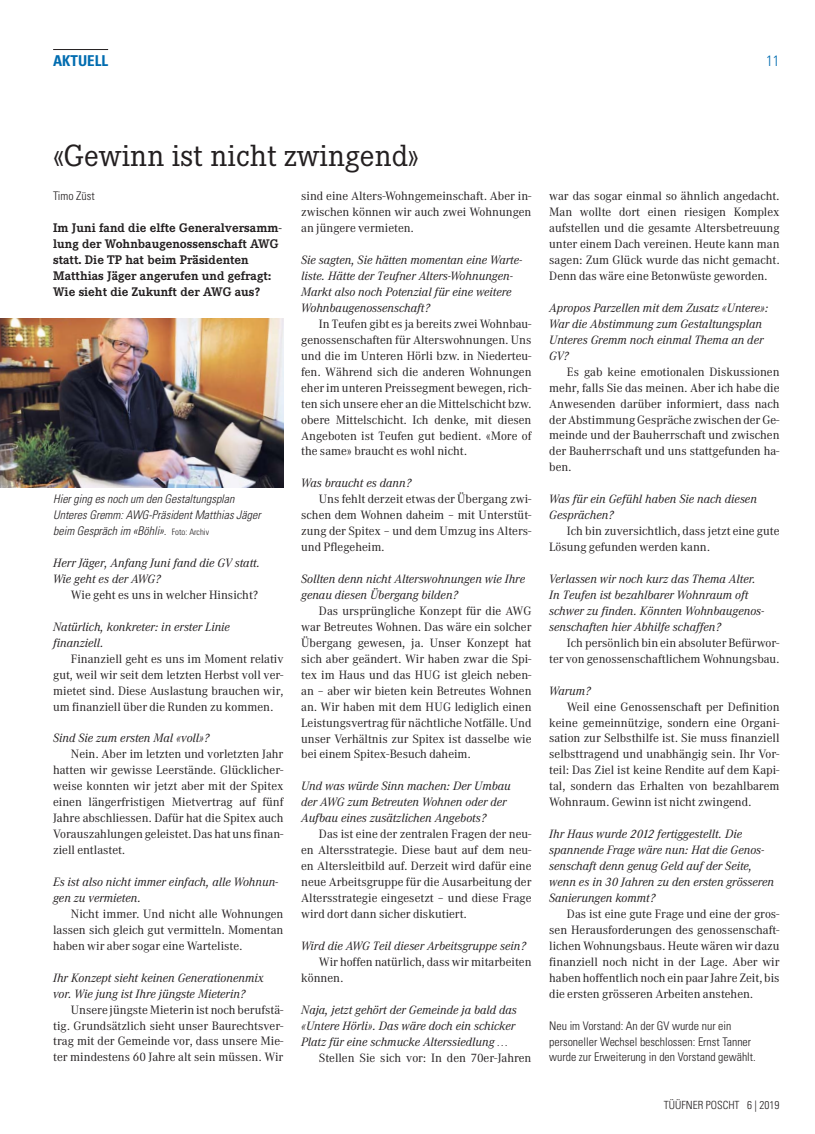
<style>
.page{position:relative;width:815px;height:1134px;background:#fff}
.page>*{position:absolute;margin:0;border:0;box-sizing:border-box;transform-origin:0 0}
.t1{font:30px "Corporate EBQ";color:#231f20}
.t2{font:700 condensed 15px "Univers LT Std";color:#006cb0}
.t3{font:300 condensed 15px "Univers LT Std";color:#006cb0}
.t4{font:700 12.25px/16px "Corporate EBQ";color:#231f20}
.t5{font:11.88px/16px "Corporate ABQ";color:#231f20;text-align:justify}
.t6{font:italic 11.88px/16px "Corporate ABQ";color:#231f20}
.t7{font:300 condensed 11.88px/16px "Univers LT Std";color:#231f20}
.t8{font:italic 300 condensed 11.88px/16px "Univers LT Std";color:#231f20}
.t9{font:300 condensed 11.25px "Univers LT Std";color:#231f20}
.s1{font-style:normal;font-size:8.75px}
</style>
<div class="page">
<hr style="left:53px;top:49px;width:55px;height:1px;background:#231f20">
<img style="left:0;top:319px;width:283px;height:168px">
<p class="t2" style="left:53px;top:53px;width:56px">AKTUELL</p>
<p class="t3" style="left:766px;top:53px;width:15px">11</p>
<h1 class="t1" style="left:53px;top:144px;width:367px">«Gewinn ist nicht zwingend»</h1>
<p class="t7" style="left:53px;top:189px;width:43px">Timo Züst</p>
<p class="t4" style="left:53px;top:221px;width:230px">Im Juni fand die elfte Generalversamm&shy;lung der Wohnbaugenossenschaft AWG statt. Die TP hat beim Präsidenten Matthias Jäger angerufen und gefragt:<br>Wie sieht die Zukunft der AWG aus?</p>
<p class="t5" style="left:301px;top:189px;width:232px">sind eine Alters-Wohngemeinschaft. Aber in&shy;zwischen können wir auch zwei Wohnungen an jüngere vermieten.</p>
<p class="t6" style="left:301px;top:253px;width:222px">Sie sagten, Sie hätten momentan eine Warte&shy;liste. Hätte der Teufner Alters-Wohnungen-Markt also noch Potenzial für eine weitere Wohnbaugenossenschaft?</p>
<p class="t5" style="left:301px;top:317px;width:232px;text-indent:18px">In Teufen gibt es ja bereits zwei Wohnbau&shy;genossenschaften für Alterswohnungen. Uns und die im Unteren Hörli bzw. in Niederteu&shy;fen. Während sich die anderen Wohnungen eher im unteren Preissegment bewegen, rich&shy;ten sich unsere eher an die Mittelschicht bzw. obere Mittelschicht. Ich denke, mit diesen Angeboten ist Teufen gut bedient. «More of the same» braucht es wohl nicht.</p>
<p class="t6" style="left:301px;top:476px;width:112px">Was braucht es dann?</p>
<p class="t5" style="left:301px;top:492px;width:232px;text-indent:18px">Uns fehlt derzeit etwas der Übergang zwi&shy;schen dem Wohnen daheim – mit Unterstüt&shy;zung der Spitex – und dem Umzug ins Alters&shy;und Pflegeheim.</p>
<p class="t6" style="left:301px;top:572px;width:225px">Sollten denn nicht Alterswohnungen wie Ihre genau diesen Übergang bilden?</p>
<p class="t5" style="left:301px;top:604px;width:232px;text-indent:18px">Das ursprüngliche Konzept für die AWG war Betreutes Wohnen. Das wäre ein solcher Übergang gewesen, ja. Unser Konzept hat sich aber geändert. Wir haben zwar die Spi&shy;tex im Haus und das HUG ist gleich neben&shy;an – aber wir bieten kein Betreutes Wohnen an. Wir haben mit dem HUG lediglich einen Leistungsvertrag für nächtliche Notfälle. Und unser Verhältnis zur Spitex ist dasselbe wie bei einem Spitex-Besuch daheim.</p>
<p class="t6" style="left:301px;top:779px;width:211px">Und was würde Sinn machen: Der Umbau der AWG zum Betreuten Wohnen oder der<br>Aufbau eines zusätzlichen Angebots?</p>
<p class="t5" style="left:301px;top:827px;width:232px;text-indent:18px">Das ist eine der zentralen Fragen der neu&shy;en Altersstrategie. Diese baut auf dem neu&shy;en Altersleitbild auf. Derzeit wird dafür eine neue Arbeitsgruppe für die Ausarbeitung der Altersstrategie eingesetzt – und diese Frage wird dort dann sicher diskutiert.</p>
<p class="t6" style="left:301px;top:939px;width:227px">Wird die AWG Teil dieser Arbeitsgruppe sein?</p>
<p class="t5" style="left:301px;top:955px;width:232px;text-indent:18px">Wir hoffen natürlich, dass wir mitarbeiten können.</p>
<p class="t6" style="left:301px;top:1003px;width:217px">Naja, jetzt gehört der Gemeinde ja bald das «Untere Hörli». Das wäre doch ein schicker<br>Platz für eine schmucke Alterssiedlung…</p>
<p class="t5" style="left:319px;top:1050px;width:214px">Stellen Sie sich vor: In den 70er-Jahren</p>
<p class="t8" style="left:53px;top:492px;width:209px">Hier ging es noch um den Gestaltungsplan<br>Unteres Gremm: AWG-Präsident Matthias Jäger beim Gespräch im «Böhli». <span class="s1">Foto: Archiv</span></p>
<p class="t6" style="left:53px;top:556px;width:209px">Herr Jäger, Anfang Juni fand die GV statt.<br>Wie geht es der AWG?</p>
<p class="t5" style="left:71px;top:588px;width:189px">Wie geht es uns in welcher Hinsicht?</p>
<p class="t6" style="left:53px;top:620px;width:178px">Natürlich, konkreter: in erster Linie finanziell.</p>
<p class="t5" style="left:53px;top:652px;width:232px;text-indent:18px">Finanziell geht es uns im Moment relativ gut, weil wir seit dem letzten Herbst voll ver&shy;mietet sind. Diese Auslastung brauchen wir, um finanziell über die Runden zu kommen.</p>
<p class="t6" style="left:53px;top:731px;width:158px">Sind Sie zum ersten Mal «voll»?</p>
<p class="t5" style="left:53px;top:747px;width:232px;text-indent:18px">Nein. Aber im letzten und vorletzten Jahr hatten wir gewisse Leerstände. Glücklicher&shy;weise konnten wir jetzt aber mit der Spitex einen längerfristigen Mietvertrag auf fünf Jahre abschliessen. Dafür hat die Spitex auch Vorauszahlungen geleistet. Das hat uns finan&shy;ziell entlastet.</p>
<p class="t6" style="left:53px;top:875px;width:227px">Es ist also nicht immer einfach, alle Wohnun&shy;gen zu vermieten.</p>
<p class="t5" style="left:53px;top:907px;width:232px;text-indent:18px">Nicht immer. Und nicht alle Wohnungen lassen sich gleich gut vermitteln. Momentan haben wir aber sogar eine Warteliste.</p>
<p class="t6" style="left:53px;top:971px;width:212px">Ihr Konzept sieht keinen Generationenmix vor. Wie jung ist Ihre jüngste Mieterin?</p>
<p class="t5" style="left:53px;top:1002px;width:232px;text-indent:18px">Unsere jüngste Mieterin ist noch berufstä&shy;tig. Grundsätzlich sieht unser Baurechtsver&shy;trag mit der Gemeinde vor, dass unsere Mie&shy;ter mindestens 60 Jahre alt sein müssen. Wir</p>
<p class="t5" style="left:549px;top:189px;width:232px">war das sogar einmal so ähnlich angedacht.<br>Man wollte dort einen riesigen Komplex aufstellen und die gesamte Altersbetreuung unter einem Dach vereinen. Heute kann man sagen: Zum Glück wurde das nicht gemacht.<br>Denn das wäre eine Betonwüste geworden.</p>
<p class="t6" style="left:549px;top:301px;width:221px">Apropos Parzellen mit dem Zusatz «Untere»:<br>War die Abstimmung zum Gestaltungsplan<br>Unteres Gremm noch einmal Thema an der<br>GV?</p>
<p class="t5" style="left:549px;top:365px;width:232px;text-indent:18px">Es gab keine emotionalen Diskussionen mehr, falls Sie das meinen. Aber ich habe die Anwesenden darüber informiert, dass nach der Abstimmung Gespräche zwischen der Ge&shy;meinde und der Bauherrschaft und zwischen der Bauherrschaft und uns stattgefunden ha&shy;ben.</p>
<p class="t6" style="left:549px;top:492px;width:209px">Was für ein Gefühl haben Sie nach diesen<br>Gesprächen?</p>
<p class="t5" style="left:549px;top:524px;width:232px;text-indent:18px">Ich bin zuversichtlich, dass jetzt eine gute<br>Lösung gefunden werden kann.</p>
<p class="t6" style="left:549px;top:572px;width:216px">Verlassen wir noch kurz das Thema Alter.<br>In Teufen ist bezahlbarer Wohnraum oft schwer zu finden. Könnten Wohnbaugenos&shy;senschaften hier Abhilfe schaffen?</p>
<p class="t5" style="left:549px;top:636px;width:232px;text-align:right">Ich persönlich bin ein absoluter Befürwor-<br>ter von genossenschaftlichem Wohnungsbau.</p>
<p class="t6" style="left:549px;top:684px;width:43px">Warum?</p>
<p class="t5" style="left:549px;top:700px;width:232px;text-indent:18px">Weil eine Genossenschaft per Definition keine gemeinnützige, sondern eine Organi&shy;sation zur Selbsthilfe ist. Sie muss finanziell selbsttragend und unabhängig sein. Ihr Vor&shy;teil: Das Ziel ist keine Rendite auf dem Kapi&shy;tal, sondern das Erhalten von bezahlbarem Wohnraum. Gewinn ist nicht zwingend.</p>
<p class="t6" style="left:549px;top:827px;width:226px">Ihr Haus wurde 2012 fertiggestellt. Die spannende Frage wäre nun: Hat die Genos&shy;senschaft denn genug Geld auf der Seite, wenn es in 30 Jahren zu den ersten grösseren Sanierungen kommt?</p>
<p class="t5" style="left:549px;top:907px;width:232px;text-indent:18px">Das ist eine gute Frage und eine der gros&shy;sen Herausforderungen des genossenschaft&shy;lichen Wohnungsbaus. Heute wären wir dazu finanziell noch nicht in der Lage. Aber wir haben hoffentlich noch ein paar Jahre Zeit, bis die ersten grösseren Arbeiten anstehen.</p>
<p class="t7" style="left:549px;top:1018px;width:208px">Neu im Vorstand: An der GV wurde nur ein personeller Wechsel beschlossen: Ernst Tanner wurde zur Erweiterung in den Vorstand gewählt.</p>
<p class="t9" style="left:664px;top:1100px;width:117px">TÜÜFNER POSCHT 6 | 2019</p>
</div>
